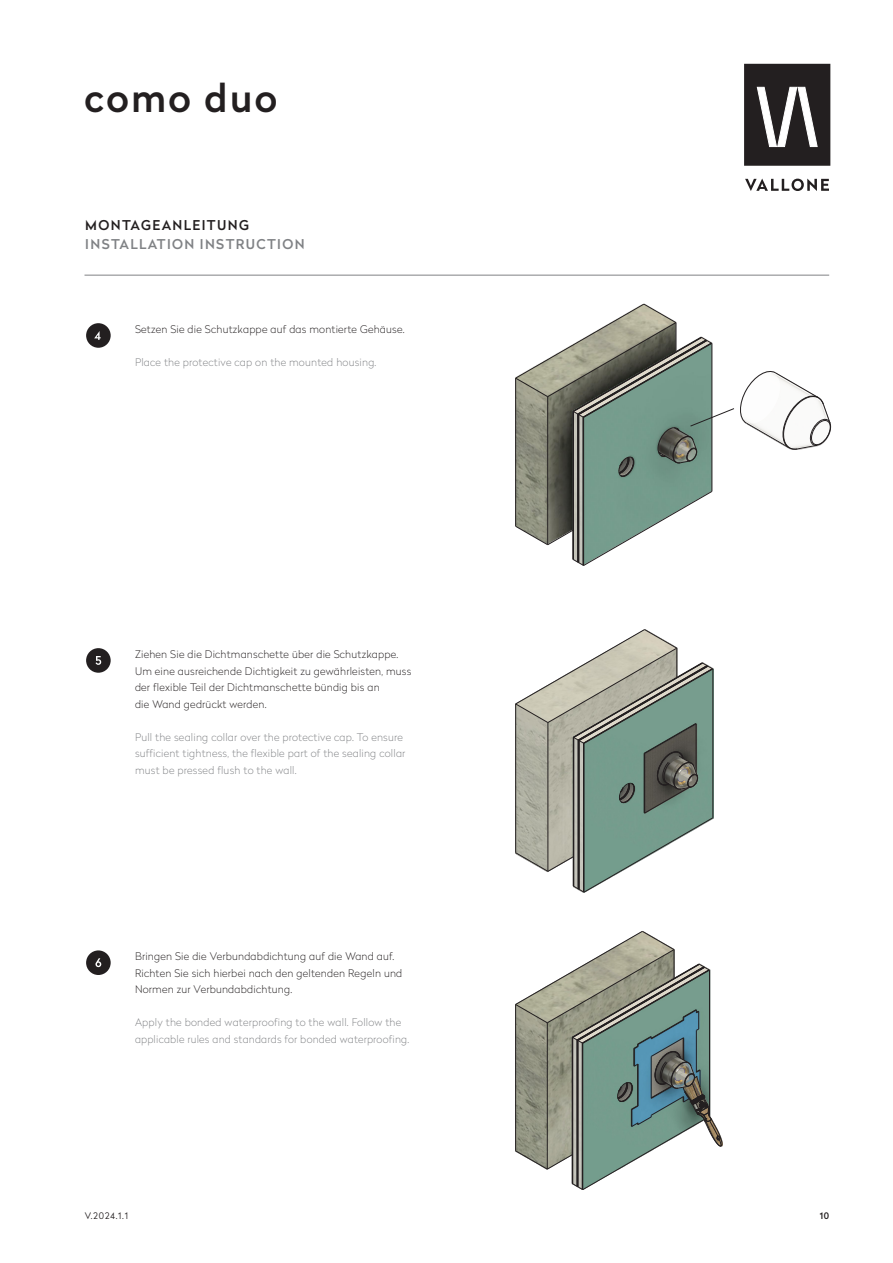
<style>
.page{position:relative;width:893px;height:1263px;background:#fff}
.page>*{position:absolute;margin:0;border:0;box-sizing:border-box;transform-origin:0 0}
.t1{font:500 38.55px "Radikal";letter-spacing:.06em;color:#231f20}
.t2{font:500 13.5px "Radikal";letter-spacing:.1em;color:#808285}
.t3{font:500 13.5px "Radikal";letter-spacing:.1em;color:#231f20}
.Fließtext_DE{font:100 10.5px/16.5px "Radikal";letter-spacing:.02em;color:#231f20}
.Fließtext_EN{font:100 10.5px/16.5px "Radikal";letter-spacing:.02em;color:#808285}
.t4{font:300 9px "Radikal";color:#231f20}
.t5{font:500 9px "Radikal";color:#231f20}
</style>
<div class="page">
<svg style="left:745px;top:179px;width:84px;height:12px"></svg>
<div style="left:745px;top:65px;width:84px;height:99px;background:#231f20"></div>
<div style="left:744px;top:64px;width:86px;height:102px;border:3px solid #231f20"></div>
<svg style="left:757px;top:87px;width:61px;height:60px"></svg>
<hr style="left:84px;top:275px;width:745px;height:1px;background:#808285">
<img style="left:516px;top:426px;width:316px;height:65px">
<hr style="left:547px;top:397px;width:1px;height:148px;background:#231f20">
<hr style="left:515px;top:378px;width:1px;height:148px;background:#231f20">
<hr style="left:573px;top:411px;width:1px;height:148px;background:#231f20">
<hr style="left:578px;top:415px;width:1px;height:148px;background:#231f20">
<hr style="left:712px;top:343px;width:1px;height:148px;background:#231f20">
<svg style="left:515px;top:491px;width:198px;height:75px"></svg>
<hr style="left:583px;top:417px;width:1px;height:148px;background:#231f20">
<svg style="left:515px;top:629px;width:199px;height:264px"></svg>
<svg style="left:515px;top:931px;width:208px;height:259px"></svg>
<svg style="left:515px;top:303px;width:316px;height:175px"></svg>
<div style="left:86px;top:323px;width:25px;height:25px;background:#231f20;border-radius:50%"></div>
<svg style="left:94px;top:331px;width:7px;height:9px"></svg>
<div style="left:86px;top:648px;width:25px;height:25px;background:#231f20;border-radius:50%"></div>
<svg style="left:96px;top:656px;width:5px;height:9px"></svg>
<div style="left:86px;top:950px;width:25px;height:25px;background:#231f20;border-radius:50%"></div>
<svg style="left:95px;top:958px;width:6px;height:9px"></svg>
<h1 class="t1" style="left:84px;top:70px;width:194px">como duo</h1>
<p class="t3" style="left:85px;top:215px;width:165px">MONTAGEANLEITUNG</p>
<p class="t2" style="left:85px;top:235px;width:221px">INSTALLATION INSTRUCTION</p>
<p class="Fließtext_DE" style="left:135px;top:321px;width:271px">Setzen Sie die Schutzkappe auf das montierte Gehäuse.</p>
<p class="Fließtext_EN" style="left:135px;top:354px;width:243px">Place the protective cap on the mounted housing.</p>
<p class="Fließtext_DE" style="left:135px;top:646px;width:278px">Ziehen Sie die Dichtmanschette über die Schutzkappe.<br>Um eine ausreichende Dichtigkeit zu gewährleisten, muss der flexible Teil der Dichtmanschette bündig bis an</p>
<p class="Fließtext_DE" style="left:135px;top:695px;width:133px">die Wand gedrückt werden.</p>
<p class="Fließtext_EN" style="left:135px;top:728px;width:272px">Pull the sealing collar over the protective cap. To ensure sufficient tightness, the flexible part of the sealing collar must be pressed flush to the wall.</p>
<p class="Fließtext_DE" style="left:135px;top:948px;width:269px">Bringen Sie die Verbundabdichtung auf die Wand auf.<br>Richten Sie sich hierbei nach den geltenden Regeln und<br>Normen zur Verbundabdichtung.</p>
<p class="Fließtext_EN" style="left:135px;top:1014px;width:276px">Apply the bonded waterproofing to the wall. Follow the applicable rules and standards for bonded waterproofing.</p>
<p class="t4" style="left:85px;top:1209px;width:45px">V.2024.1.1</p>
<p class="t5" style="left:820px;top:1209px;width:11px">10</p>
</div>
